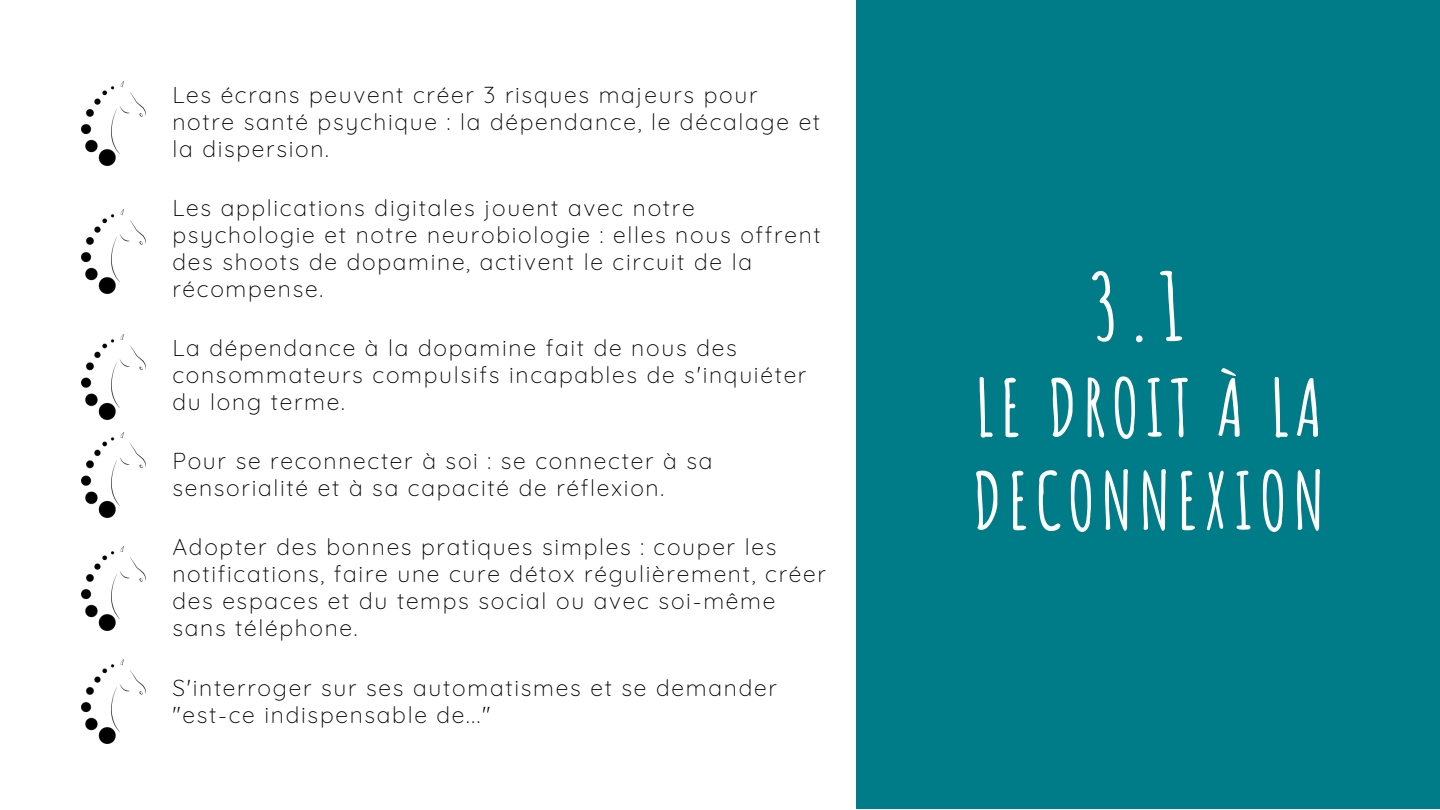
<style>
.page{position:relative;width:1440px;height:810px;background:#fff}
.page>*{position:absolute;margin:0;border:0;box-sizing:border-box;transform-origin:0 0}
.t1{font:700 91px "Amatic SC";color:#fff}
.t2{font:700 78px/93px "Amatic SC";letter-spacing:.075em;color:#fff}
.t3{font:300 23px/27px "Quicksand";letter-spacing:.075em;color:#000}
</style>
<div class="page">
<div style="left:857px;top:0;width:583px;height:809px;background:#007c88"></div>
<img style="left:81px;top:81px;width:65px;height:85px">
<img style="left:81px;top:209px;width:65px;height:85px">
<img style="left:81px;top:335px;width:65px;height:84px">
<img style="left:81px;top:433px;width:65px;height:85px">
<img style="left:81px;top:546px;width:65px;height:85px">
<img style="left:81px;top:659px;width:65px;height:85px">
<p class="t3" style="left:172px;top:81px;width:649px">Les écrans peuvent créer 3 risques majeurs pour notre santé psychique : la dépendance, le décalage et la dispersion.</p>
<p class="t3" style="left:172px;top:194px;width:650px">Les applications digitales jouent avec notre psychologie et notre neurobiologie : elles nous offrent des shoots de dopamine, activent le circuit de la récompense.</p>
<p class="t3" style="left:172px;top:334px;width:636px">La dépendance à la dopamine fait de nous des consommateurs compulsifs incapables de s'inquiéter du long terme.</p>
<p class="t3" style="left:172px;top:447px;width:542px">Pour se reconnecter à soi : se connecter à sa sensorialité et à sa capacité de réflexion.</p>
<p class="t3" style="left:172px;top:533px;width:655px">Adopter des bonnes pratiques simples : couper les notifications, faire une cure détox régulièrement, créer des espaces et du temps social ou avec soi-même sans téléphone.</p>
<p class="t3" style="left:172px;top:673px;width:606px">S'interroger sur ses automatismes et se demander "est-ce indispensable de..."</p>
<p class="t1" style="left:1089px;top:248px;width:96px">3.1</p>
<p class="t2" style="left:973px;top:360px;width:354px">LE DROIT À LA<br>DECONNEXION</p>
</div>
